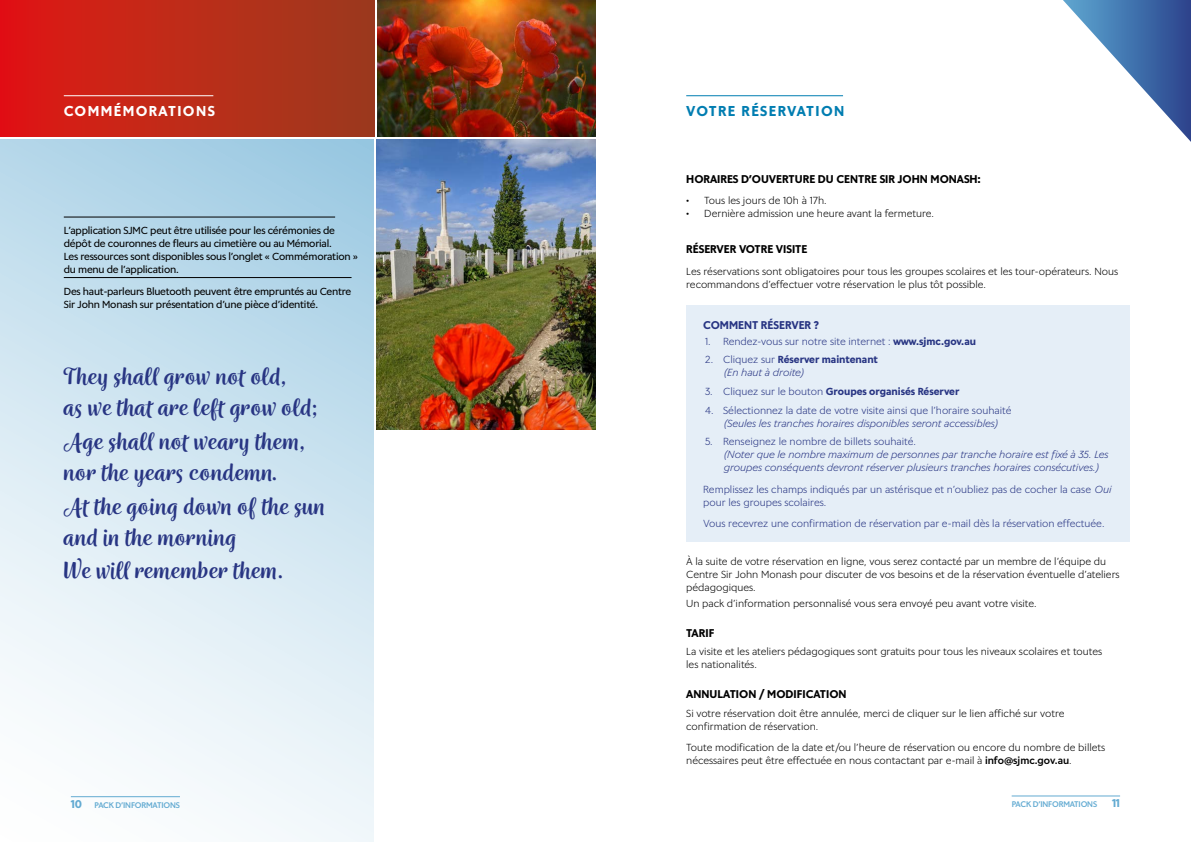
<style>
.page{position:relative;width:1191px;height:842px;background:#fff}
.page>*{position:absolute;margin:0;border:0;box-sizing:border-box;transform-origin:0 0}
.t1{font:500 27px/31px "Wreath";color:#283583}
.t2{font:500 27px/31px "Wreath";letter-spacing:.02em;color:#283583}
.t3{font:700 14px "Monash Text";letter-spacing:.1em;color:#007db1}
.t4{font:700 14px "Monash Text";letter-spacing:.1em;color:#fff}
.t5{font:700 11px "Monash Text";color:#000}
.t6{font:700 11px "Monash Text";color:#283583}
.t7{font:700 11px "Monash Text";color:#63abd2}
.t8{font:300 10px/13px "Monash Text";color:#000}
.t9{font:300 10px/13px "Monash Text";color:#283583}
.t10{font:10px/13px "Monash Text";letter-spacing:-.02em;color:#000}
.t11{font:italic 300 10px/13px "Monash Text";color:#283583}
.t12{font:700 10px/13px "Monash Text";color:#283583}
.t13{font:600 8px "Monash Text";letter-spacing:-.02em;color:#63abd2}
.s1{font-weight:700}
.s2{font-weight:300}
.s3{font-weight:300;font-style:italic}
.s4{font-style:italic}
.s5{font-weight:600}
</style>
<div class="page">
<hr style="left:1011px;top:796px;width:109px;height:1px;background:#63abd2">
<svg style="left:0;top:140px;width:373px;height:702px"></svg>
<div style="left:686px;top:305px;width:444px;height:236px;background:#e5eef7"></div>
<div style="left:0;top:0;width:374px;height:136px;background:linear-gradient(to right,#e11714,#9b3d1e)"></div>
<img style="left:377px;top:0;width:218px;height:136px">
<hr style="left:64px;top:95px;width:149px;height:1px;background:#fff">
<hr style="left:686px;top:95px;width:157px;height:1px;background:#007db1">
<img style="left:376px;top:140px;width:219px;height:290px">
<hr style="left:64px;top:217px;width:271px;height:1px;background:#000">
<hr style="left:64px;top:277px;width:287px;height:1px;background:#000">
<svg style="left:1063px;top:0;width:128px;height:142px"></svg>
<h2 class="t4" style="left:64px;top:102px;width:152px">COMMÉMORATIONS</h2>
<h2 class="t3" style="left:686px;top:102px;width:160px">VOTRE RÉSERVATION</h2>
<p class="t10" style="left:64px;top:224px;width:296px">L’application SJMC peut être utilisée pour les cérémonies de dépôt de couronnes de fleurs au cimetière ou au Mémorial.<br>Les ressources sont disponibles sous l’onglet « Commémoration » du menu de l’application.</p>
<p class="t10" style="left:64px;top:284px;width:289px">Des haut-parleurs Bluetooth peuvent être empruntés au Centre<br>Sir John Monash sur présentation d’une pièce d’identité.</p>
<h1 class="t1" style="left:63px;top:363px;width:256px">They shall grow not old,<br>as we that are left grow old;</h1>
<h1 class="t1" style="left:63px;top:428px;width:243px">Age shall not weary them, nor the years condemn.</h1>
<h1 class="t2" style="left:63px;top:493px;width:264px">At the going down of the sun and in the morning</h1>
<h1 class="t1" style="left:63px;top:557px;width:221px">We will remember them.</h1>
<p class="t5" style="left:686px;top:172px;width:296px">HORAIRES D’OUVERTURE DU CENTRE SIR JOHN MONASH:</p>
<p class="t8" style="left:686px;top:194px;width:142px">• Tous les jours de 10h à 17h.</p>
<p class="t8" style="left:686px;top:207px;width:249px">• Dernière admission une heure avant la fermeture.</p>
<p class="t5" style="left:686px;top:242px;width:123px">RÉSERVER VOTRE VISITE</p>
<p class="t8" style="left:686px;top:264px;width:433px">Les réservations sont obligatoires pour tous les groupes scolaires et les tour-opérateurs. Nous recommandons d’effectuer votre réservation le plus tôt possible.</p>
<p class="t6" style="left:703px;top:318px;width:117px">COMMENT RÉSERVER ?</p>
<p class="t9" style="left:705px;top:334px;width:272px">1. Rendez-vous sur notre site internet : <span class="s1">www.sjmc.gov.au</span></p>
<p class="t12" style="left:723px;top:353px;width:156px;text-indent:-18px"><span class="s2">2. Cliquez sur</span> Réserver maintenant <span class="s3">(En haut à droite)</span></p>
<p class="t12" style="left:705px;top:385px;width:256px"><span class="s2">3. Cliquez sur le bouton</span> Groupes organisés Réserver</p>
<p class="t9" style="left:705px;top:403px;width:308px">4. Sélectionnez la date de votre visite ainsi que l’horaire souhaité</p>
<p class="t11" style="left:723px;top:416px;width:276px">(Seules les tranches horaires disponibles seront accessibles)</p>
<p class="t9" style="left:705px;top:435px;width:212px">5. Renseignez le nombre de billets souhaité.</p>
<p class="t11" style="left:723px;top:448px;width:386px">(Noter que le nombre maximum de personnes par tranche horaire est fixé à 35. Les groupes conséquents devront réserver plusieurs tranches horaires consécutives.)</p>
<p class="t9" style="left:703px;top:483px;width:409px">Remplissez les champs indiqués par un astérisque et n’oubliez pas de cocher la case <span class="s4">Oui </span>pour les groupes scolaires.</p>
<p class="t9" style="left:703px;top:517px;width:403px">Vous recevrez une confirmation de réservation par e-mail dès la réservation effectuée.</p>
<p class="t8" style="left:686px;top:555px;width:435px">À la suite de votre réservation en ligne, vous serez contacté par un membre de l’équipe du<br>Centre Sir John Monash pour discuter de vos besoins et de la réservation éventuelle d’ateliers pédagogiques.</p>
<p class="t8" style="left:686px;top:596px;width:352px">Un pack d’information personnalisé vous sera envoyé peu avant votre visite.</p>
<p class="t5" style="left:686px;top:625px;width:30px">TARIF</p>
<p class="t8" style="left:686px;top:645px;width:417px">La visite et les ateliers pédagogiques sont gratuits pour tous les niveaux scolaires et toutes les nationalités.</p>
<p class="t5" style="left:686px;top:687px;width:162px">ANNULATION / MODIFICATION</p>
<p class="t8" style="left:686px;top:707px;width:380px">Si votre réservation doit être annulée, merci de cliquer sur le lien affiché sur votre confirmation de réservation.</p>
<p class="t8" style="left:686px;top:741px;width:420px">Toute modification de la date et/ou l’heure de réservation ou encore du nombre de billets nécessaires peut être effectuée en nous contactant par e-mail à <span class="s5">info@sjmc.gov.au</span>.</p>
<p class="t7" style="left:71px;top:797px;width:13px">10</p>
<p class="t13" style="left:95px;top:800px;width:87px">PACK D’INFORMATIONS</p>
<p class="t13" style="left:1012px;top:799px;width:87px">PACK D’INFORMATIONS</p>
<p class="t7" style="left:1112px;top:796px;width:10px">11</p>
</div>
